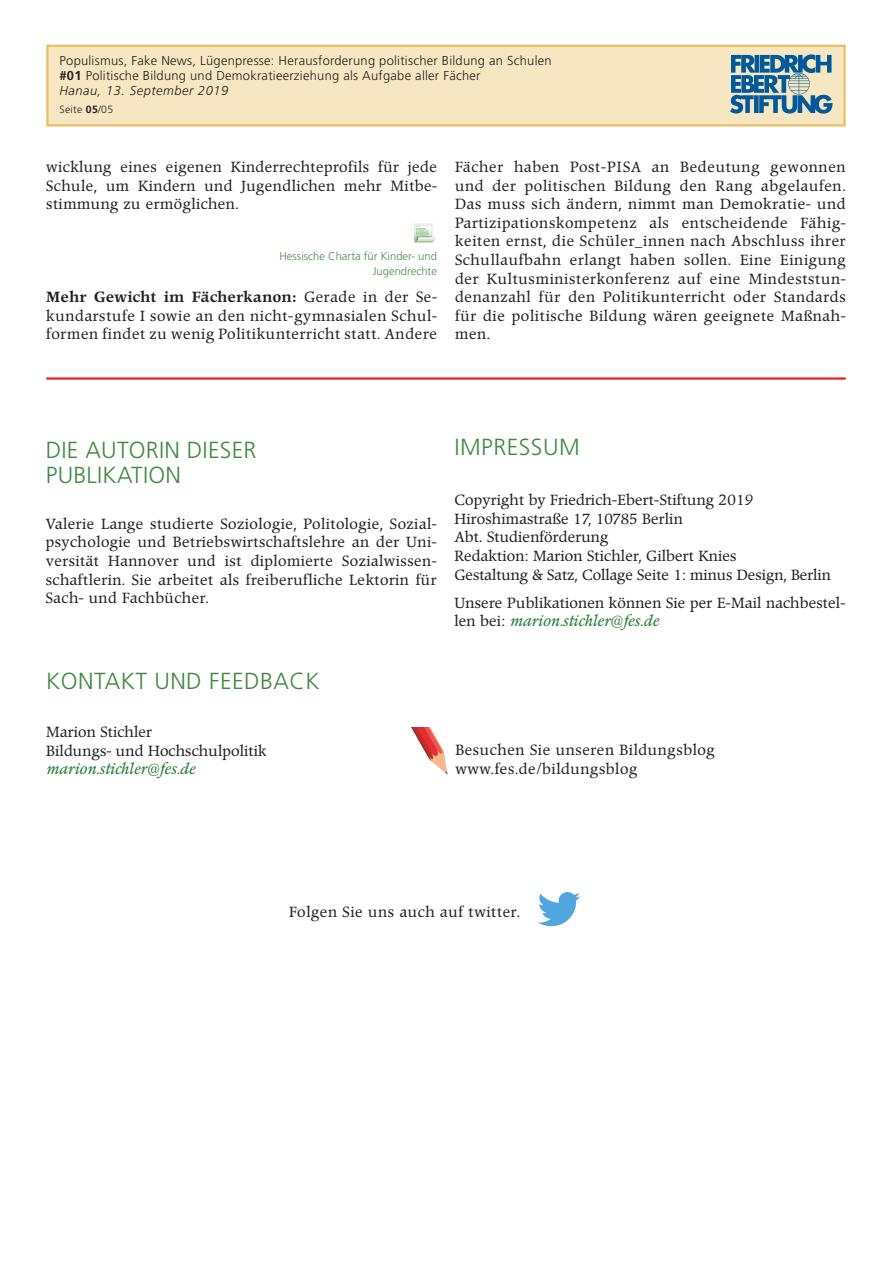
<style>
.page{position:relative;width:893px;height:1263px;background:#fff}
.page>*{position:absolute;margin:0;border:0;box-sizing:border-box;transform-origin:0 0}
.t1{font:300 23.25px/25.5px "Frutiger";letter-spacing:.01em;color:#3f8941}
.t2{font:14.55px/18.6px "Poppl Pontifex BE";letter-spacing:.01em;color:#231f20;text-align:justify}
.t3{font:14.55px/18.6px "Poppl Pontifex BE";letter-spacing:.04em;color:#231f20}
.t4{font:italic 14.55px "Poppl Pontifex BE";letter-spacing:.01em;color:#237e32}
.t5{font:300 12.9px/15px "Frutiger CE";letter-spacing:.02em;color:#231f20}
.t6{font:300 11.25px/14.2px "Frutiger";color:#4a8c48;text-align:right}
.t7{font:300 10.5px "Frutiger";letter-spacing:.03em;color:#231f20}
.s1{font-weight:700}
.s2{font-style:italic}
.s3{font-family:"Frutiger CE";font-weight:700}
.s4{font-weight:500}
.s5{font-style:italic;color:#237e32}
</style>
<div class="page">
<img style="left:413px;top:223px;width:22px;height:20px">
<hr style="left:46px;top:377px;width:800px;height:3px;background:#ee1d23">
<div style="left:46px;top:45px;width:800px;height:81px;background:#f7e6c2;border:2px solid #ecbf61"></div>
<img style="left:730px;top:54px;width:103px;height:60px">
<img style="left:411px;top:727px;width:37px;height:48px">
<img style="left:538px;top:892px;width:43px;height:35px">
<p class="t5" style="left:60px;top:53px;width:494px">Populismus, Fake News, Lügenpresse: Herausforderung politischer Bildung an Schulen <span class="s1">#01</span> Politische Bildung und Demokratieerziehung als Aufgabe aller Fächer<br><span class="s2">Hanau, 13. September 2019</span></p>
<p class="t7" style="left:60px;top:103px;width:55px">Seite <span class="s3">05</span>/05</p>
<p class="t2" style="left:46px;top:158px;width:392px">wicklung eines eigenen Kinderrechteprofils für jede Schule, um Kindern und Jugendlichen mehr Mitbe&shy;stimmung zu ermöglichen.</p>
<p class="t6" style="left:279px;top:250px;width:159px">Hessische Charta für Kinder- und<br>Jugendrechte</p>
<p class="t2" style="left:46px;top:288px;width:392px"><span class="s4">Mehr Gewicht im Fächerkanon:</span> Gerade in der Se&shy;kundarstufe I sowie an den nicht-gymnasialen Schul&shy;formen findet zu wenig Politikunterricht statt. Andere</p>
<p class="t2" style="left:455px;top:158px;width:392px">Fächer haben Post-PISA an Bedeutung gewonnen und der politischen Bildung den Rang abgelaufen.<br>Das muss sich ändern, nimmt man Demokratie- und Partizipationskompetenz als entscheidende Fähig&shy;keiten ernst, die Schüler_innen nach Abschluss ihrer Schullaufbahn erlangt haben sollen. Eine Einigung der Kultusministerkonferenz auf eine Mindeststun&shy;denanzahl für den Politikunterricht oder Standards für die politische Bildung wären geeignete Maßnah&shy;men.</p>
<h1 class="t1" style="left:46px;top:437px;width:212px">DIE AUTORIN DIESER<br>PUBLIKATION</h1>
<p class="t2" style="left:46px;top:515px;width:392px">Valerie Lange studierte Soziologie, Politologie, Sozial&shy;psychologie und Betriebswirtschaftslehre an der Uni&shy;versität Hannover und ist diplomierte Sozialwissen&shy;schaftlerin. Sie arbeitet als freiberufliche Lektorin für Sach- und Fachbücher.</p>
<h1 class="t1" style="left:46px;top:669px;width:275px">KONTAKT UND FEEDBACK</h1>
<p class="t2" style="left:46px;top:723px;width:222px">Marion Stichler<br>Bildungs- und Hochschulpolitik</p>
<p class="t4" style="left:46px;top:761px;width:150px">marion.stichler@fes.de</p>
<h1 class="t1" style="left:454px;top:435px;width:127px">IMPRESSUM</h1>
<p class="t2" style="left:454px;top:491px;width:378px;text-align:left">Copyright by Friedrich-Ebert-Stiftung 2019<br>Hiroshimastraße 17, 10785 Berlin<br>Abt. Studienförderung<br>Redaktion: Marion Stichler, Gilbert Knies<br>Gestaltung &amp; Satz, Collage Seite 1: minus Design, Berlin</p>
<p class="t2" style="left:454px;top:594px;width:392px">Unsere Publikationen können Sie per E-Mail nachbestel&shy;len bei: <span class="s5">marion.stichler@fes.de</span></p>
<p class="t3" style="left:455px;top:741px;width:261px">Besuchen Sie unseren Bildungsblog www.fes.de/bildungsblog</p>
<p class="t3" style="left:289px;top:903px;width:232px">Folgen Sie uns auch auf twitter.</p>
</div>
